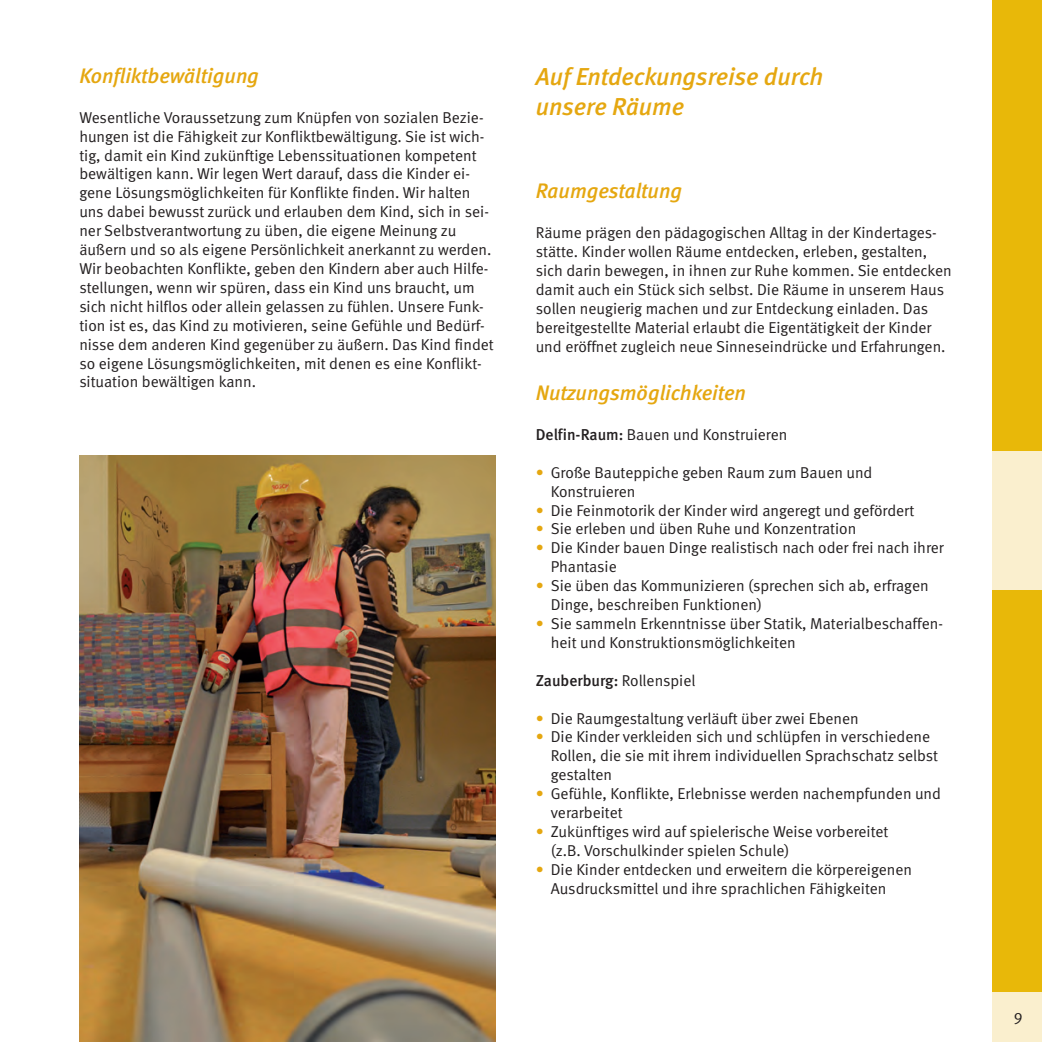
<style>
.page{position:relative;width:1042px;height:1042px;background:#fff}
.page>*{position:absolute;margin:0;border:0;box-sizing:border-box;transform-origin:0 0}
.t1{font:italic 500 24.5px/29.4px "Meta";letter-spacing:-.005em;color:#e5a710}
.t2{font:italic 500 21px "Meta";color:#e5a710}
.t3{font:15.75px/18.9px "Meta Normal";color:#231f20}
.t4{font:500 15.75px "Meta";color:#231f20}
.s1{font-family:"Meta";font-weight:500}
.s2{color:#e5a710}
.s3{font-family:"Meta Normal";font-weight:400}
</style>
<div class="page">
<div style="left:992px;top:0;width:50px;height:1042px;background:#e8b809"></div>
<div style="left:992px;top:451px;width:50px;height:139px;background:#faefce"></div>
<div style="left:992px;top:992px;width:50px;height:50px;background:#faefce"></div>
<img style="left:79px;top:456px;width:417px;height:585px">
<h2 class="t2" style="left:79px;top:68px;width:181px">Konfliktbewältigung</h2>
<p class="t3" style="left:79px;top:109px;width:416px">Wesentliche Voraussetzung zum Knüpfen von sozialen Bezie&shy;hungen ist die Fähigkeit zur Konfliktbewältigung. Sie ist wich&shy;tig, damit ein Kind zukünftige Lebenssituationen kompetent bewältigen kann. Wir legen Wert darauf, dass die Kinder ei&shy;gene Lösungsmöglichkeiten für Konflikte finden. Wir halten uns dabei bewusst zurück und erlauben dem Kind, sich in sei&shy;ner Selbstverantwortung zu üben, die eigene Meinung zu äußern und so als eigene Persönlichkeit anerkannt zu werden.<br>Wir beobachten Konflikte, geben den Kindern aber auch Hilfe&shy;stellungen, wenn wir spüren, dass ein Kind uns braucht, um sich nicht hilflos oder allein gelassen zu fühlen. Unsere Funk&shy;tion ist es, das Kind zu motivieren, seine Gefühle und Bedürf&shy;nisse dem anderen Kind gegenüber zu äußern. Das Kind findet so eigene Lösungsmöglichkeiten, mit denen es eine Konflikt&shy;situation bewältigen kann.</p>
<h1 class="t1" style="left:536px;top:65px;width:289px">Auf Entdeckungsreise durch unsere Räume</h1>
<h2 class="t2" style="left:536px;top:183px;width:148px">Raumgestaltung</h2>
<p class="t3" style="left:536px;top:225px;width:417px">Räume prägen den pädagogischen Alltag in der Kindertages&shy;stätte. Kinder wollen Räume entdecken, erleben, gestalten, sich darin bewegen, in ihnen zur Ruhe kommen. Sie entdecken damit auch ein Stück sich selbst. Die Räume in unserem Haus sollen neugierig machen und zur Entdeckung einladen. Das bereitgestellte Material erlaubt die Eigentätigkeit der Kinder und eröffnet zugleich neue Sinneseindrücke und Erfahrungen.</p>
<h2 class="t2" style="left:536px;top:385px;width:212px">Nutzungsmöglichkeiten</h2>
<p class="t3" style="left:536px;top:426px;width:253px"><span class="s1">Delfin-Raum:</span> Bauen und Konstruieren</p>
<p class="t3" style="left:551px;top:464px;width:323px;text-indent:-15px"><span class="s2">•</span> Große Bauteppiche geben Raum zum Bauen und<br>Konstruieren</p>
<p class="t3" style="left:536px;top:502px;width:380px"><span class="s2">•</span> Die Feinmotorik der Kinder wird angeregt und gefördert</p>
<p class="t3" style="left:536px;top:521px;width:322px"><span class="s2">•</span> Sie erleben und üben Ruhe und Konzentration</p>
<p class="t3" style="left:551px;top:540px;width:394px;text-indent:-15px"><span class="s2">•</span> Die Kinder bauen Dinge realistisch nach oder frei nach ihrer<br>Phantasie</p>
<p class="t3" style="left:551px;top:578px;width:379px;text-indent:-15px"><span class="s2">•</span> Sie üben das Kommunizieren (sprechen sich ab, erfragen<br>Dinge, beschreiben Funktionen)</p>
<p class="t3" style="left:551px;top:615px;width:394px;text-indent:-15px"><span class="s2">•</span> Sie sammeln Erkenntnisse über Statik, Materialbeschaffen&shy;heit und Konstruktionsmöglichkeiten</p>
<p class="t4" style="left:536px;top:675px;width:161px">Zauberburg: <span class="s3">Rollenspiel</span></p>
<p class="t3" style="left:536px;top:710px;width:324px"><span class="s2">•</span> Die Raumgestaltung verläuft über zwei Ebenen</p>
<p class="t3" style="left:551px;top:729px;width:389px;text-indent:-15px"><span class="s2">•</span> Die Kinder verkleiden sich und schlüpfen in verschiedene<br>Rollen, die sie mit ihrem individuellen Sprachschatz selbst gestalten</p>
<p class="t3" style="left:551px;top:786px;width:392px;text-indent:-15px"><span class="s2">•</span> Gefühle, Konflikte, Erlebnisse werden nachempfunden und verarbeitet</p>
<p class="t3" style="left:551px;top:823px;width:339px;text-indent:-15px"><span class="s2">•</span> Zukünftiges wird auf spielerische Weise vorbereitet (z.B. Vorschulkinder spielen Schule)</p>
<p class="t3" style="left:551px;top:861px;width:363px;text-indent:-15px"><span class="s2">•</span> Die Kinder entdecken und erweitern die körpereigenen<br>Ausdrucksmittel und ihre sprachlichen Fähigkeiten</p>
<p class="t3" style="left:1014px;top:1008px;width:10px">9</p>
</div>
